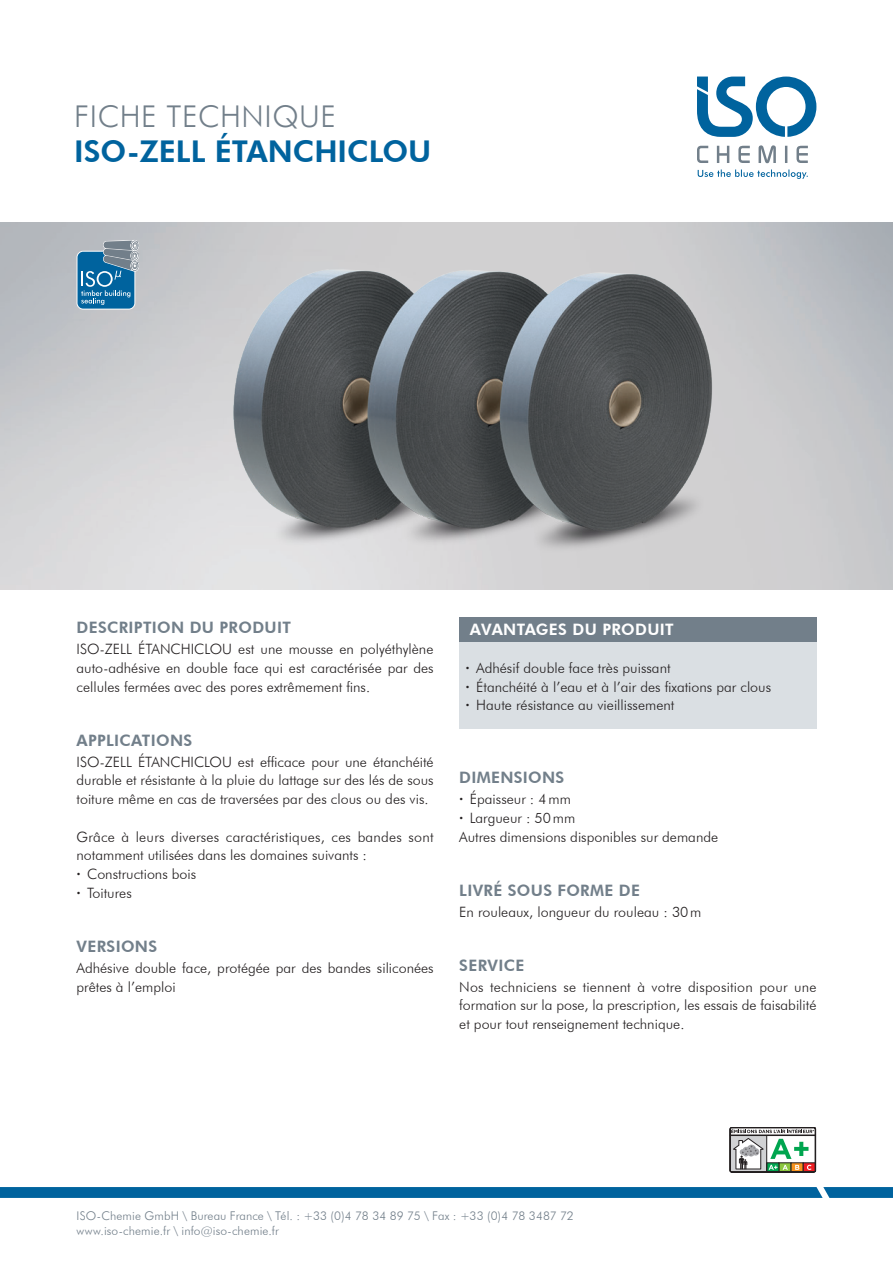
<style>
.page{position:relative;width:893px;height:1263px;background:#fff}
.page>*{position:absolute;margin:0;border:0;box-sizing:border-box;transform-origin:0 0}
.t1{font:800 30px "Futura BT";color:#00639e}
.t2{font:300 30px "Futura BT";letter-spacing:.02em;color:#727f8a}
.t3{font:800 15.75px "Futura BT";letter-spacing:.02em;color:#727f8a}
.t4{font:800 15.75px "Futura BT";letter-spacing:.02em;color:#fff}
.t5{font:300 14.25px/18.8px "Futura BT";color:#231f20}
.t6{font:300 12px/15px "Futura BT";letter-spacing:.01em;color:#727f8a}
.s1{font-weight:800}
</style>
<div class="page">
<svg style="left:77px;top:240px;width:62px;height:70px;background:#5089ad"></svg>
<img style="left:198px;top:222px;width:559px;height:368px">
<svg style="left:730px;top:1127px;width:86px;height:45px"></svg>
<div style="left:459px;top:617px;width:357px;height:25px;background:#727f8a"></div>
<div style="left:459px;top:642px;width:357px;height:87px;background:#dadfe3"></div>
<svg style="left:697px;top:145px;width:111px;height:18px"></svg>
<svg style="left:698px;top:169px;width:110px;height:10px"></svg>
<svg style="left:697px;top:77px;width:119px;height:60px"></svg>
<svg style="left:0;top:1187px;width:893px;height:11px;background:#04659f"></svg>
<h1 class="t2" style="left:74px;top:98px;width:263px">FICHE TECHNIQUE</h1>
<h1 class="t1" style="left:74px;top:133px;width:359px">ISO-ZELL ÉTANCHICLOU</h1>
<p class="t3" style="left:77px;top:618px;width:216px">DESCRIPTION DU PRODUIT</p>
<p class="t5" style="left:77px;top:639px;width:359px;text-align:justify">ISO-ZELL ÉTANCHICLOU est une mousse en polyéthylène auto-adhésive en double face qui est caractérisée par des cellules fermées avec des pores extrêmement fins.</p>
<p class="t3" style="left:77px;top:730px;width:117px">APPLICATIONS</p>
<p class="t5" style="left:77px;top:752px;width:359px;text-align:justify">ISO-ZELL ÉTANCHICLOU est efficace pour une étanchéité durable et résistante à la pluie du lattage sur des lés de sous toiture même en cas de traversées par des clous ou des vis.</p>
<p class="t5" style="left:77px;top:827px;width:359px">Grâce à leurs diverses caractéristiques, ces bandes sont notamment utilisées dans les domaines suivants :<br><span class="s1">·</span> Constructions bois<br><span class="s1">·</span> Toitures</p>
<p class="t3" style="left:77px;top:937px;width:82px">VERSIONS</p>
<p class="t5" style="left:77px;top:958px;width:359px">Adhésive double face, protégée par des bandes siliconées prêtes à l’emploi</p>
<p class="t4" style="left:470px;top:620px;width:205px">AVANTAGES DU PRODUIT</p>
<p class="t5" style="left:466px;top:658px;width:307px"><span class="s1">·</span> Adhésif double face très puissant<br><span class="s1">·</span> Étanchéité à l’eau et à l’air des fixations par clous <span class="s1">·</span> Haute résistance au vieillissement</p>
<p class="t3" style="left:459px;top:768px;width:107px">DIMENSIONS</p>
<p class="t5" style="left:459px;top:789px;width:260px"><span class="s1">·</span> Épaisseur : 4mm<br><span class="s1">·</span> Largueur : 50mm<br>Autres dimensions disponibles sur demande</p>
<p class="t3" style="left:459px;top:880px;width:182px">LIVRÉ SOUS FORME DE</p>
<p class="t5" style="left:459px;top:902px;width:244px">En rouleaux, longueur du rouleau : 30m</p>
<p class="t3" style="left:459px;top:955px;width:67px">SERVICE</p>
<p class="t5" style="left:459px;top:977px;width:359px;text-align:justify">Nos techniciens se tiennent à votre disposition pour une formation sur la pose, la prescription, les essais de faisabilité et pour tout renseignement technique.</p>
<p class="t6" style="left:77px;top:1208px;width:499px">ISO-Chemie GmbH \ Bureau France \ Tél. : +33 (0)4 78 34 89 75 \ Fax : +33 (0)4 78 3487 72 www.iso-chemie.fr \ info@iso-chemie.fr</p>
</div>
